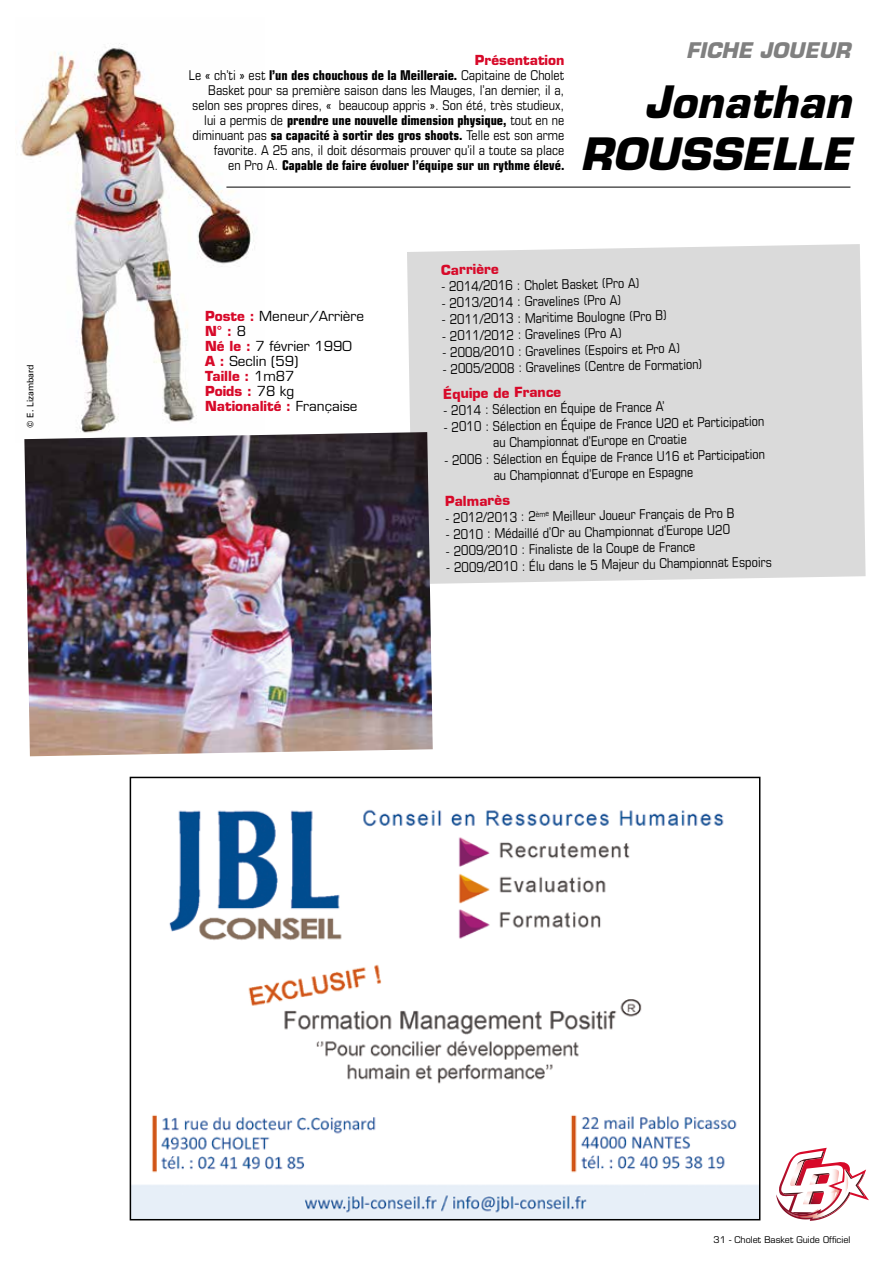
<style>
.page{position:relative;width:893px;height:1263px;background:#fff}
.page>*{position:absolute;margin:0;border:0;box-sizing:border-box;transform-origin:0 0}
.t1{font:italic 700 43.5px/52.5px "Eurostile LT Std";color:#000;text-align:right}
.t2{font:italic 700 21px "Eurostile LT Std";color:#808080}
.t3{font:condensed 13.5px/15px "Eurostile LT Std";color:#000}
.t4{font:13.5px/15px "Eurostile LT Std";color:#000}
.t5{font:700 13.5px "Eurostile LT Std";color:#d70929}
.t6{font:9px "Eurostile LT Std";color:#000}
.t7{font:9px "Zurich BT";color:#000}
.s1{font-weight:700;font-stretch:normal;color:#d70929}
.s2{font-weight:700}
.s3{font-weight:700;color:#d70929}
</style>
<div class="page">
<svg style="left:776px;top:1151px;width:89px;height:68px"></svg>
<img style="left:21px;top:43px;width:243px;height:389px">
<img style="left:133px;top:809px;width:624px;height:408px">
<div style="left:130px;top:777px;width:630px;height:443px;border:2px solid #000"></div>
<hr style="left:226px;top:187px;width:624px;height:1px;background:#000">
<div style="left:407px;top:244px;width:459px;height:340px;background:#dadada"></div>
<img style="left:24px;top:432px;width:409px;height:324px">
<p class="t7" style="left:25px;top:428px;width:65px;rotate:-90deg">© E. Lizambard</p>
<p class="t3" style="left:189px;top:53px;width:377px;text-align:right"><span class="s1">Présentation<br></span>Le « ch’ti » est <span class="s2">l’un des chouchous de la Meilleraie.</span> Capitaine de Cholet Basket pour sa première saison dans les Mauges, l’an dernier, il a, selon ses propres dires, « beaucoup appris ». Son été, très studieux, lui a permis de <span class="s2">prendre une nouvelle dimension physique,</span> tout en ne diminuant pas <span class="s2">sa capacité à sortir des gros shoots.</span> Telle est son arme favorite. A 25 ans, il doit désormais prouver qu’il a toute sa place<br>en Pro A. <span class="s2">Capable de faire évoluer l’équipe sur un rythme élevé.</span></p>
<h2 class="t2" style="left:686px;top:38px;width:166px">FICHE JOUEUR</h2>
<h1 class="t1" style="left:580px;top:76px;width:273px">Jonathan<br>ROUSSELLE</h1>
<p class="t4" style="left:205px;top:308px;width:160px"><span class="s3">Poste :</span> Meneur/Arrière<br><span class="s3">N° :</span> 8<br><span class="s3">Né le :</span> 7 février 1990<br><span class="s3">A :</span> Seclin (59)<br><span class="s3">Taille :</span> 1m87<br><span class="s3">Poids :</span> 78 kg<br><span class="s3">Nationalité :</span> Française</p>
<p class="t5" style="left:441px;top:261px;width:59px;rotate:-1deg">Carrière</p>
<p class="t3" style="left:441px;top:279px;width:200px;rotate:-1deg">- 2014/2016 : Cholet Basket (Pro A)</p>
<p class="t3" style="left:441px;top:295px;width:181px;rotate:-1deg">- 2013/2014 : Gravelines (Pro A)</p>
<p class="t3" style="left:442px;top:312px;width:227px;rotate:-1deg">- 2011/2013 : Maritime Boulogne (Pro B)</p>
<p class="t3" style="left:442px;top:328px;width:181px;rotate:-1deg">- 2011/2012 : Gravelines (Pro A)</p>
<p class="t3" style="left:442px;top:345px;width:239px;rotate:-1deg">- 2008/2010 : Gravelines (Espoirs et Pro A)</p>
<p class="t3" style="left:443px;top:361px;width:261px;rotate:-1deg">- 2005/2008 : Gravelines (Centre de Formation)</p>
<p class="t5" style="left:443px;top:385px;width:120px;rotate:-1deg">Équipe de France</p>
<p class="t3" style="left:443px;top:403px;width:223px;rotate:-1deg">- 2014 : Sélection en Équipe de France A’</p>
<p class="t3" style="left:493px;top:417px;width:273px;line-height:16.5px;text-indent:-49px;rotate:-1deg">- 2010 : Sélection en Équipe de France U20 et Participation au Championnat d’Europe en Croatie</p>
<p class="t3" style="left:493px;top:450px;width:273px;line-height:16.5px;text-indent:-49px;rotate:-1deg">- 2006 : Sélection en Équipe de France U16 et Participation au Championnat d’Europe en Espagne</p>
<p class="t5" style="left:445px;top:493px;width:67px;rotate:-1deg">Palmarès</p>
<p class="t3" style="left:445px;top:510px;width:291px;rotate:-1deg">- 2012/2013 : 2<sup>ème</sup> Meilleur Joueur Français de Pro B</p>
<p class="t3" style="left:445px;top:527px;width:286px;rotate:-1deg">- 2010 : Médaillé d’Or au Championnat d’Europe U20</p>
<p class="t3" style="left:446px;top:543px;width:251px;rotate:-1deg">- 2009/2010 : Finaliste de la Coupe de France</p>
<p class="t3" style="left:446px;top:560px;width:327px;rotate:-1deg">- 2009/2010 : Élu dans le 5 Majeur du Championnat Espoirs</p>
<p class="t6" style="left:714px;top:1234px;width:138px">31 - Cholet Basket Guide Officiel</p>
</div>
